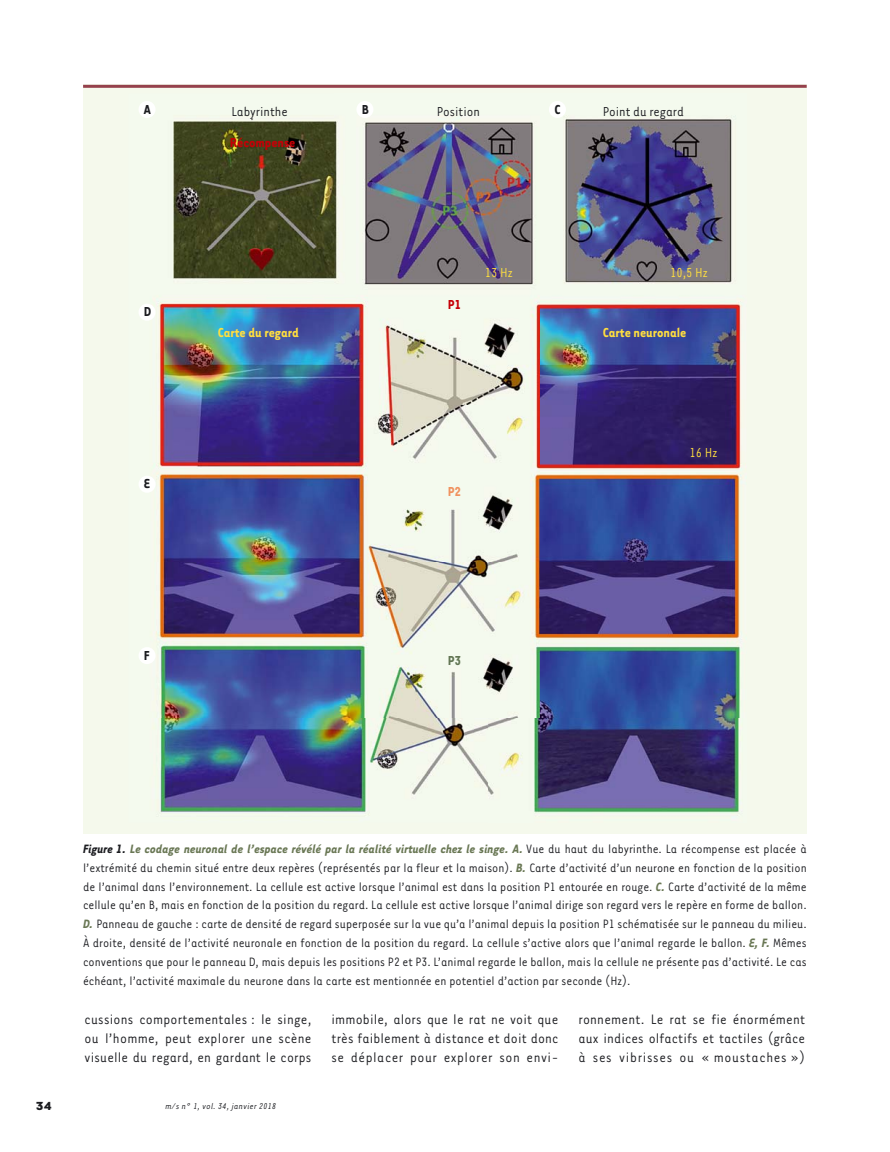
<style>
.page{position:relative;width:890px;height:1152px;background:#fff}
.page>*{position:absolute;margin:0;border:0;box-sizing:border-box;transform-origin:0 0}
.t1{font:15.75px/18.9px "Tarzana Narrow";letter-spacing:.01em;color:#1b1c20;text-align:justify}
.t2{font:15px "Tarzana Narrow";color:#1b1c20}
.t3{font:700 15px "Tarzana Narrow";color:#ffde3f}
.t4{font:15px "Tarzana Narrow";color:#ffde3f}
.t5{font:700 15px "Tarzana Narrow";color:#c50006}
.t6{font:700 15px "Tarzana Narrow";color:#1b1c20}
.t7{font:700 15px "Tarzana Narrow";color:#627553}
.t8{font:700 15px "Tarzana Narrow";color:#f0925f}
.t9{font:13.95px/18.9px "Tarzana Narrow";color:#1b1c20;text-align:justify}
.t10{font:700 13.5px "Tarzana Wide";color:#1b1c20}
.t11{font:italic 9.75px "Tarzana Narrow";letter-spacing:.025em;color:#1b1c20}
.s1{font-weight:700;font-style:italic}
.s2{font-weight:700;font-style:italic;color:#697754}
</style>
<div class="page">
<div style="left:83px;top:85px;width:723px;height:749px;background:#f5f9ec"></div>
<img style="left:149px;top:101px;width:592px;height:718px">
<div style="left:138px;top:101px;width:17px;height:17px;background:#fff;border-radius:50%"></div>
<div style="left:356px;top:101px;width:17px;height:17px;background:#fff;border-radius:50%"></div>
<div style="left:548px;top:101px;width:17px;height:17px;background:#fff;border-radius:50%"></div>
<div style="left:138px;top:304px;width:17px;height:17px;background:#fff;border-radius:50%"></div>
<div style="left:138px;top:476px;width:17px;height:17px;background:#fff;border-radius:50%"></div>
<div style="left:138px;top:647px;width:17px;height:17px;background:#fff;border-radius:50%"></div>
<hr style="left:83px;top:85px;width:723px;height:3px;background:#95414c">
<p class="t6" style="left:144px;top:103px;width:9px">A</p>
<p class="t6" style="left:361px;top:103px;width:9px">B</p>
<p class="t6" style="left:554px;top:103px;width:7px">C</p>
<p class="t2" style="left:231px;top:106px;width:58px">Labyrinthe</p>
<p class="t2" style="left:436px;top:106px;width:44px">Position</p>
<p class="t2" style="left:602px;top:106px;width:82px">Point du regard</p>
<p class="t5" style="left:230px;top:136px;width:67px">Récompense</p>
<p class="t6" style="left:144px;top:306px;width:9px">D</p>
<p class="t6" style="left:144px;top:478px;width:8px">E</p>
<p class="t6" style="left:144px;top:649px;width:7px">F</p>
<p class="t5" style="left:447px;top:298px;width:15px">P1</p>
<p class="t4" style="left:484px;top:267px;width:29px">13 Hz</p>
<p class="t4" style="left:669px;top:267px;width:39px">10,5 Hz</p>
<p class="t3" style="left:218px;top:326px;width:82px">Carte du regard</p>
<p class="t3" style="left:602px;top:326px;width:85px">Carte neuronale</p>
<p class="t8" style="left:447px;top:486px;width:15px">P2</p>
<p class="t7" style="left:447px;top:654px;width:15px">P3</p>
<p class="t4" style="left:689px;top:447px;width:29px">16 Hz</p>
<p class="t9" style="left:83px;top:840px;width:724px"><span class="s1">Figure 1.</span> <span class="s2">Le codage neuronal de l’espace révélé par la réalité virtuelle chez le singe. A.</span> Vue du haut du labyrinthe. La récompense est placée à l’extrémité du chemin situé entre deux repères (représentés par la fleur et la maison). <span class="s2">B.</span> Carte d’activité d’un neurone en fonction de la position de l’animal dans l’environnement. La cellule est active lorsque l’animal est dans la position P1 entourée en rouge. <span class="s2">C.</span> Carte d’activité de la même cellule qu’en B, mais en fonction de la position du regard. La cellule est active lorsque l’animal dirige son regard vers le repère en forme de ballon.<br><span class="s2">D.</span> Panneau de gauche : carte de densité de regard superposée sur la vue qu’a l’animal depuis la position P1 schématisée sur le panneau du milieu.<br>À droite, densité de l’activité neuronale en fonction de la position du regard. La cellule s’active alors que l’animal regarde le ballon. <span class="s2">E, F.</span> Mêmes conventions que pour le panneau D, mais depuis les positions P2 et P3. L’animal regarde le ballon, mais la cellule ne présente pas d’activité. Le cas échéant, l’activité maximale du neurone dans la carte est mentionnée en potentiel d’action par seconde (Hz).</p>
<p class="t1" style="left:85px;top:1010px;width:228px">cussions comportementales : le singe, ou l’homme, peut explorer une scène visuelle du regard, en gardant le corps</p>
<p class="t10" style="left:36px;top:1100px;width:18px">34</p>
<p class="t11" style="left:165px;top:1102px;width:112px">m/s n° 1, vol. 34, janvier 2018</p>
<p class="t1" style="left:331px;top:1010px;width:228px">immobile, alors que le rat ne voit que très faiblement à distance et doit donc se déplacer pour explorer son envi-</p>
<p class="t1" style="left:578px;top:1010px;width:228px">ronnement. Le rat se fie énormément aux indices olfactifs et tactiles (grâce à ses vibrisses ou « moustaches »)</p>
</div>
